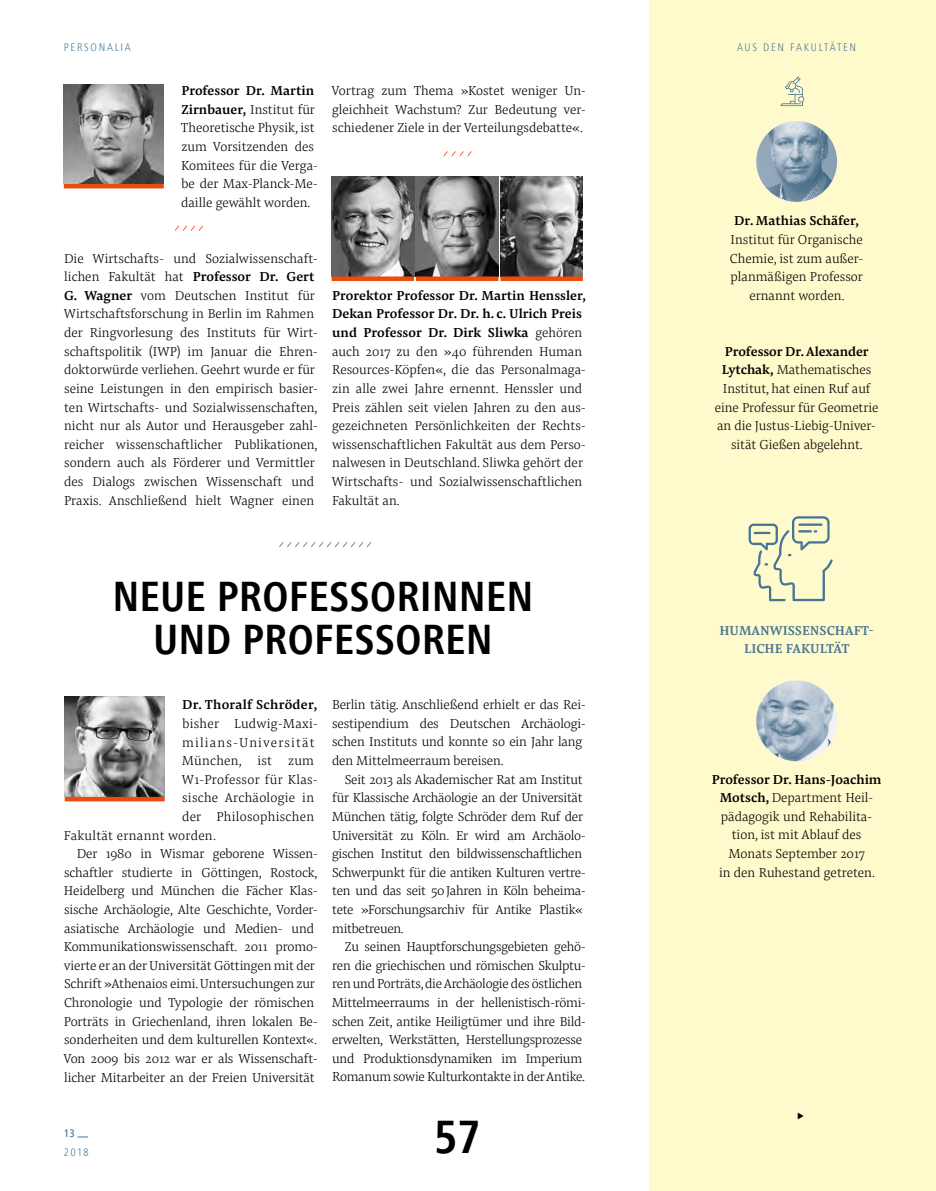
<style>
.page{position:relative;width:936px;height:1191px;background:#fff}
.page>*{position:absolute;margin:0;border:0;box-sizing:border-box;transform-origin:0 0}
.t1{font:700 condensed 48px "Frutiger Next LT";color:#000}
.t2{font:700 condensed 43.5px/43.5px "Frutiger Next LT";color:#000;text-align:center}
.t3{font:300 13.5px/18.6px "Pensum Pro";letter-spacing:-.01em;color:#000}
.t4{font:300 13.5px "Pensum Pro";letter-spacing:.02em;color:#000}
.t5{font:500 13.5px "Pensum Pro";letter-spacing:.01em;color:#000}
.t6{font:500 13.5px/18.6px "Pensum Pro";color:#467593;text-align:center}
.t7{font:300 13.5px "Pensum Pro";letter-spacing:.085em;color:#000}
.t8{font:300 condensed 11.4px "Frutiger Next LT";letter-spacing:.15em;color:#467593}
.t9{font:500 condensed 11.4px "Frutiger Next LT";color:#467593}
.s1{font-weight:500}
</style>
<div class="page">
<svg style="left:175px;top:225px;width:28px;height:6px"></svg>
<div style="left:649px;top:0;width:286px;height:1191px;background:#fffacb"></div>
<svg style="left:780px;top:76px;width:24px;height:30px"></svg>
<svg style="left:748px;top:516px;width:84px;height:85px"></svg>
<img style="left:64px;top:84px;width:100px;height:100px">
<hr style="left:64px;top:184px;width:100px;height:4px;background:#e94d0a">
<img style="left:65px;top:697px;width:100px;height:100px">
<hr style="left:65px;top:797px;width:100px;height:4px;background:#e94d0a">
<img style="left:416px;top:176px;width:82px;height:100px">
<div style="left:416px;top:276px;width:82px;height:5px;background:#e94d0a"></div>
<img style="left:331px;top:176px;width:83px;height:100px">
<div style="left:331px;top:276px;width:83px;height:5px;background:#e94d0a"></div>
<img style="left:500px;top:176px;width:83px;height:100px">
<div style="left:500px;top:276px;width:83px;height:5px;background:#e94d0a"></div>
<svg style="left:443px;top:151px;width:28px;height:6px"></svg>
<img style="left:756px;top:121px;width:81px;height:81px;border-radius:40px">
<img style="left:756px;top:680px;width:81px;height:81px;border-radius:40px">
<svg style="left:279px;top:542px;width:92px;height:5px"></svg>
<p class="t8" style="left:64px;top:41px;width:69px">PERSONALIA</p>
<p class="t8" style="left:737px;top:41px;width:121px">AUS DEN FAKULTÄTEN</p>
<p class="t3" style="left:181px;top:81px;width:139px"><span class="s1">Professor Dr. Martin<br>Zirnbauer,</span> Institut für<br>Theoretische Physik, ist zum Vorsitzenden des<br>Komitees für die Verga&shy;be der Max-Planck-Me&shy;daille gewählt worden.</p>
<p class="t3" style="left:331px;top:81px;width:256px;text-align:justify">Vortrag zum Thema »Kostet weniger Un&shy;gleichheit Wachstum? Zur Bedeutung ver&shy;schiedener Ziele in der Verteilungsdebatte«.</p>
<p class="t3" style="left:64px;top:249px;width:256px">Die Wirtschafts- und Sozialwissenschaft&shy;lichen Fakultät hat <span class="s1">Professor Dr. Gert G. Wagner</span> vom Deutschen Institut für Wirtschaftsforschung in Berlin im Rahmen der Ringvorlesung des Instituts für Wirt&shy;schaftspolitik (IWP) im Januar die Ehren&shy;doktorwürde verliehen. Geehrt wurde er für seine Leistungen in den empirisch basier&shy;ten Wirtschafts- und Sozialwissenschaften, nicht nur als Autor und Herausgeber zahl&shy;reicher wissenschaftlicher Publikationen, sondern auch als Förderer und Vermittler des Dialogs zwischen Wissenschaft und Praxis. Anschließend hielt Wagner einen</p>
<p class="t3" style="left:332px;top:286px;width:256px"><span class="s1">Prorektor Professor Dr. Martin Henssler, Dekan Professor Dr. Dr. h. c. Ulrich Preis und Professor Dr. Dirk Sliwka</span> gehören auch 2017 zu den »40 führenden Human Resources-Köpfen«, die das Personalmaga&shy;zin alle zwei Jahre ernennt. Henssler und Preis zählen seit vielen Jahren zu den aus&shy;gezeichneten Persönlichkeiten der Rechts&shy;wissenschaftlichen Fakultät aus dem Perso&shy;nalwesen in Deutschland. Sliwka gehört der Wirtschafts- und Sozialwissenschaftlichen Fakultät an.</p>
<h2 class="t2" style="left:112px;top:574px;width:422px">NEUE PROFESSORINNEN<br>UND PROFESSOREN</h2>
<p class="t5" style="left:182px;top:695px;width:136px">Dr. Thoralf Schröder,</p>
<p class="t4" style="left:182px;top:714px;width:137px">bisher Ludwig-Maxi-</p>
<p class="t7" style="left:182px;top:732px;width:134px">milians-Universität</p>
<p class="t4" style="left:182px;top:751px;width:134px">München, ist zum</p>
<p class="t4" style="left:182px;top:769px;width:138px">W1-Professor für Klas-</p>
<p class="t4" style="left:182px;top:788px;width:133px">sische Archäologie in</p>
<p class="t4" style="left:182px;top:807px;width:133px">der Philosophischen</p>
<p class="t4" style="left:64px;top:825px;width:153px">Fakultät ernannt worden.</p>
<p class="t3" style="left:77px;top:844px;width:243px">Der 1980 in Wismar geborene Wissen-</p>
<p class="t3" style="left:64px;top:862px;width:255px">schaftler studierte in Göttingen, Rostock,</p>
<p class="t3" style="left:64px;top:881px;width:255px">Heidelberg und München die Fächer Klas-</p>
<p class="t3" style="left:64px;top:900px;width:255px">sische Archäologie, Alte Geschichte, Vorder-</p>
<p class="t3" style="left:64px;top:918px;width:251px">asiatische Archäologie und Medien- und</p>
<p class="t3" style="left:64px;top:937px;width:255px">Kommunikationswissenschaft. 2011 promo-</p>
<p class="t3" style="left:64px;top:955px;width:253px">vierte er an der Universität Göttingen mit der</p>
<p class="t3" style="left:64px;top:974px;width:252px">Schrift »Athenaios eimi. Untersuchungen zur</p>
<p class="t3" style="left:64px;top:993px;width:251px">Chronologie und Typologie der römischen</p>
<p class="t3" style="left:64px;top:1011px;width:255px">Porträts in Griechenland, ihren lokalen Be-</p>
<p class="t3" style="left:64px;top:1030px;width:254px">sonderheiten und dem kulturellen Kontext«.</p>
<p class="t3" style="left:63px;top:1049px;width:256px">Von 2009 bis 2012 war er als Wissenschaft-</p>
<p class="t3" style="left:64px;top:1067px;width:252px">licher Mitarbeiter an der Freien Universität</p>
<p class="t3" style="left:332px;top:695px;width:255px">Berlin tätig. Anschließend erhielt er das Rei&shy;sestipendium des Deutschen Archäologi&shy;schen Instituts und konnte so ein Jahr lang den Mittelmeerraum bereisen.</p>
<p class="t3" style="left:332px;top:769px;width:256px;text-indent:13px">Seit 2013 als Akademischer Rat am Institut für Klassische Archäologie an der Universität München tätig, folgte Schröder dem Ruf der Universität zu Köln. Er wird am Archäolo&shy;gischen Institut den bildwissenschaftlichen Schwerpunkt für die antiken Kulturen vertre&shy;ten und das seit 50 Jahren in Köln beheima&shy;tete »Forschungsarchiv für Antike Plastik« mitbetreuen.</p>
<p class="t3" style="left:332px;top:937px;width:256px;text-indent:13px">Zu seinen Hauptforschungsgebieten gehö&shy;ren die griechischen und römischen Skulptu&shy;ren und Porträts, die Archäologie des östlichen Mittelmeerraums in der hellenistisch-römi&shy;schen Zeit, antike Heiligtümer und ihre Bild&shy;erwelten, Werkstätten, Herstellungsprozesse und Produktionsdynamiken im Imperium Romanum sowie Kulturkontakte in der Antike.</p>
<p class="t9" style="left:64px;top:1127px;width:12px">13</p>
<p class="t8" style="left:64px;top:1145px;width:26px">2018</p>
<h1 class="t1" style="left:434px;top:1110px;width:48px">57</h1>
<p class="t5" style="left:734px;top:211px;width:126px">Dr. Mathias Schäfer,</p>
<p class="t3" style="left:729px;top:230px;width:135px;text-align:center">Institut für Organische<br>Chemie, ist zum außer&shy;planmäßigen Professor ernannt worden.</p>
<p class="t3" style="left:714px;top:342px;width:165px;text-align:center"><span class="s1">Professor Dr. Alexander<br>Lytchak,</span> Mathematisches<br>Institut, hat einen Ruf auf eine Professur für Geometrie an die Justus-Liebig-Univer&shy;sität Gießen abgelehnt.</p>
<p class="t6" style="left:719px;top:620px;width:154px">HUMANWISSENSCHAFT-<br>LICHE FAKULTÄT</p>
<p class="t3" style="left:711px;top:769px;width:171px;text-align:center"><span class="s1">Professor Dr. Hans-Joachim<br>Motsch,</span> Department Heil&shy;pädagogik und Rehabilita&shy;tion, ist mit Ablauf des<br>Monats September 2017<br>in den Ruhestand getreten.</p>
</div>
